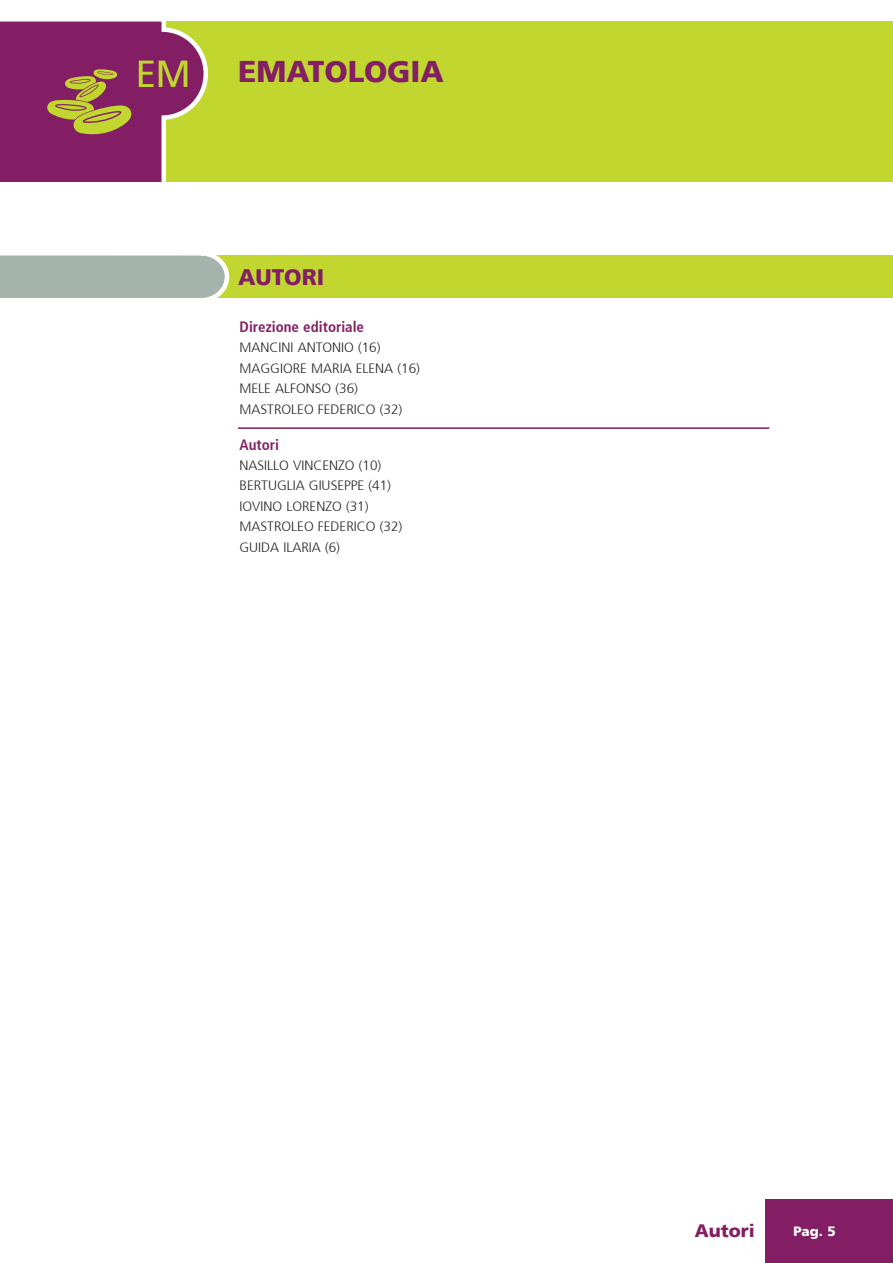
<style>
.page{position:relative;width:893px;height:1263px;background:#fff}
.page>*{position:absolute;margin:0;border:0;box-sizing:border-box;transform-origin:0 0}
.t1{font:37.5px "Frutiger 55 Roman";color:#c1d72f}
.t2{font:900 30px "Frutiger 75";letter-spacing:-.005em;color:#841e64}
.t3{font:900 22.5px "Frutiger 75";color:#841e64}
.t4{font:900 18px "Frutiger 75";color:#841e64}
.t5{font:700 condensed 15px "Frutiger 67";color:#841e64}
.t6{font:300 13.5px/20.4px "Frutiger 45";color:#231f20}
.t7{font:900 13.5px "Frutiger 75";color:#fff}
</style>
<div class="page">
<div style="left:765px;top:1199px;width:128px;height:64px;background:#841e64"></div>
<div style="left:162px;top:21px;width:731px;height:161px;background:#c1d72f"></div>
<svg style="left:0;top:21px;width:208px;height:161px;background:#90415d"></svg>
<div style="left:157px;top:256px;width:736px;height:42px;background:#c1d72f"></div>
<svg style="left:0;top:255px;width:231px;height:43px;background:#a8b6ab"></svg>
<hr style="left:238px;top:427px;width:531px;height:2px;background:#831b62">
<h1 class="t1" style="left:136px;top:58px;width:57px">EM</h1>
<h2 class="t2" style="left:238px;top:60px;width:207px">EMATOLOGIA</h2>
<h3 class="t3" style="left:238px;top:268px;width:88px">AUTORI</h3>
<p class="t5" style="left:240px;top:321px;width:126px">Direzione editoriale</p>
<p class="t6" style="left:240px;top:338px;width:182px">MANCINI ANTONIO (16)<br>MAGGIORE MARIA ELENA (16)<br>MELE ALFONSO (36)<br>MASTROLEO FEDERICO (32)</p>
<p class="t5" style="left:240px;top:438px;width:41px">Autori</p>
<p class="t6" style="left:240px;top:456px;width:164px">NASILLO VINCENZO (10)<br>BERTUGLIA GIUSEPPE (41)<br>IOVINO LORENZO (31)<br>MASTROLEO FEDERICO (32)<br>GUIDA ILARIA (6)</p>
<h3 class="t4" style="left:695px;top:1224px;width:62px">Autori</h3>
<p class="t7" style="left:793px;top:1226px;width:44px">Pag. 5</p>
</div>
